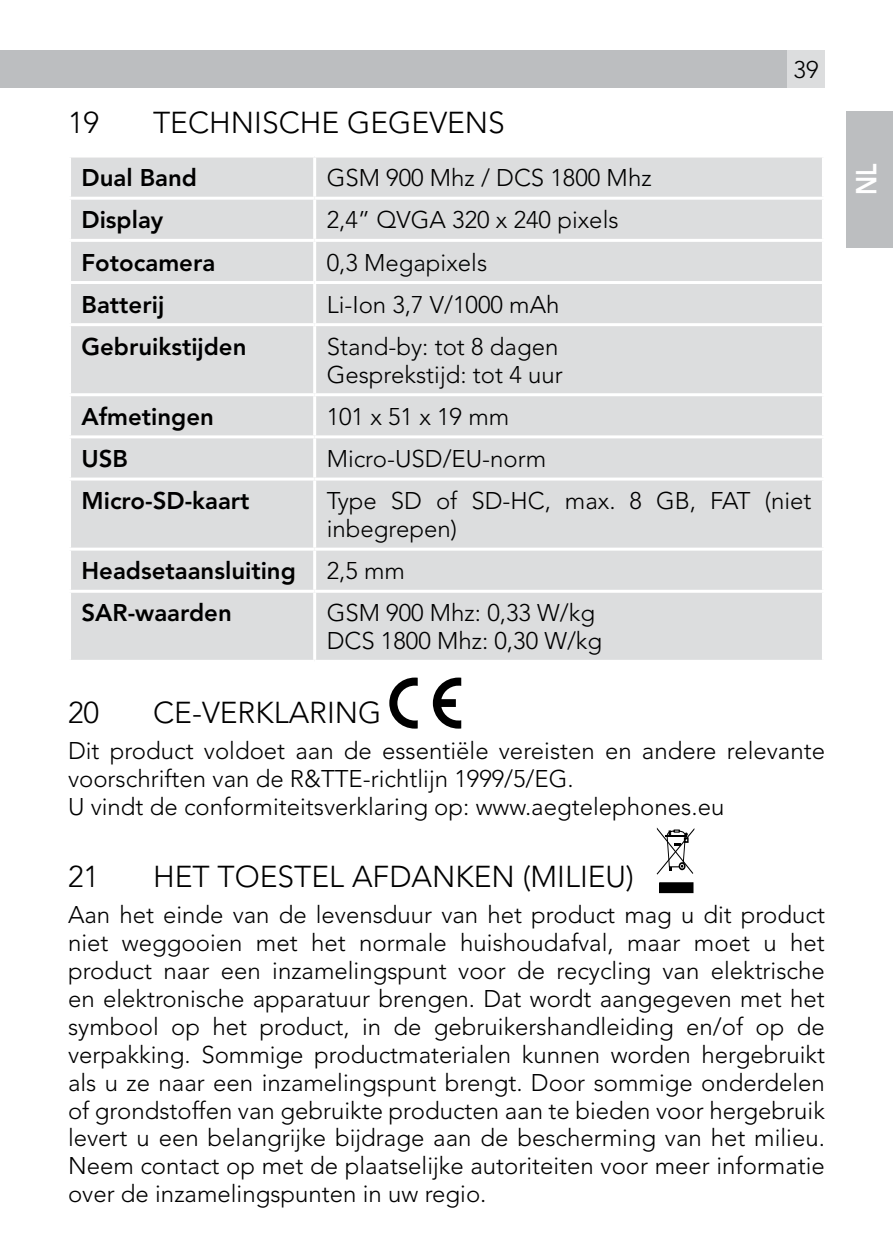
<style>
.page{position:relative;width:893px;height:1259px;background:#fff}
.page>*{position:absolute;margin:0;border:0;box-sizing:border-box;transform-origin:0 0}
.t1{font:300 30px "Avenir LT Std";color:#000}
.t2{font:800 28.8px "Avenir LT Std";color:#fff;scale:.83 1}
.t3{font:300 24px/27.9px "Avenir LT Std";color:#000}
.t4{font:800 24px "Avenir LT Std";color:#000}
</style>
<div class="page">
<div style="left:0;top:50px;width:825px;height:38px;background:#bcbec0"></div>
<div style="left:787px;top:50px;width:38px;height:38px;background:#dcddde"></div>
<div style="left:846px;top:111px;width:47px;height:136px;background:#bcbec0"></div>
<div style="left:71px;top:157px;width:751px;height:503px;background:#dcddde"></div>
<hr style="left:313px;top:157px;width:3px;height:40px;background:#fff">
<hr style="left:68px;top:197px;width:247px;height:3px;background:#fff">
<hr style="left:68px;top:239px;width:247px;height:3px;background:#fff">
<hr style="left:315px;top:197px;width:510px;height:3px;background:#fff">
<hr style="left:313px;top:200px;width:3px;height:39px;background:#fff">
<hr style="left:313px;top:242px;width:3px;height:39px;background:#fff">
<hr style="left:313px;top:284px;width:3px;height:39px;background:#fff">
<hr style="left:313px;top:326px;width:3px;height:67px;background:#fff">
<hr style="left:313px;top:396px;width:3px;height:39px;background:#fff">
<hr style="left:313px;top:438px;width:3px;height:39px;background:#fff">
<hr style="left:313px;top:480px;width:3px;height:67px;background:#fff">
<hr style="left:313px;top:550px;width:3px;height:40px;background:#fff">
<hr style="left:313px;top:593px;width:3px;height:67px;background:#fff">
<hr style="left:68px;top:281px;width:247px;height:3px;background:#fff">
<hr style="left:68px;top:323px;width:247px;height:3px;background:#fff">
<hr style="left:68px;top:393px;width:247px;height:3px;background:#fff">
<hr style="left:68px;top:435px;width:247px;height:3px;background:#fff">
<hr style="left:68px;top:477px;width:247px;height:3px;background:#fff">
<hr style="left:68px;top:547px;width:247px;height:3px;background:#fff">
<hr style="left:68px;top:590px;width:247px;height:3px;background:#fff">
<hr style="left:315px;top:239px;width:510px;height:3px;background:#fff">
<hr style="left:315px;top:281px;width:510px;height:3px;background:#fff">
<hr style="left:315px;top:323px;width:510px;height:3px;background:#fff">
<hr style="left:315px;top:393px;width:510px;height:3px;background:#fff">
<hr style="left:315px;top:435px;width:510px;height:3px;background:#fff">
<hr style="left:315px;top:477px;width:510px;height:3px;background:#fff">
<hr style="left:315px;top:547px;width:510px;height:3px;background:#fff">
<hr style="left:315px;top:590px;width:510px;height:3px;background:#fff">
<svg style="left:389px;top:677px;width:29px;height:51px"></svg>
<svg style="left:433px;top:677px;width:28px;height:51px"></svg>
<div style="left:660px;top:883px;width:33px;height:9px;background:#000"></div>
<div style="left:660px;top:882px;width:33px;height:10px;border:1px solid #000"></div>
<svg style="left:657px;top:827px;width:37px;height:47px"></svg>
<p class="t3" style="left:794px;top:56px;width:26px">39</p>
<p class="t1" style="left:68px;top:105px;width:33px">19</p>
<p class="t1" style="left:153px;top:105px;width:353px">TECHNISCHE GEGEVENS</p>
<p class="t4" style="left:82px;top:164px;width:117px">Dual Band</p>
<p class="t3" style="left:327px;top:164px;width:326px">GSM 900 Mhz / DCS 1800 Mhz</p>
<p class="t4" style="left:82px;top:206px;width:83px">Display</p>
<p class="t3" style="left:327px;top:206px;width:293px">2,4” QVGA 320 x 240 pixels</p>
<p class="t4" style="left:82px;top:248px;width:135px">Fotocamera</p>
<p class="t3" style="left:327px;top:248px;width:162px">0,3 Megapixels</p>
<p class="t4" style="left:82px;top:290px;width:84px">Batterij</p>
<p class="t3" style="left:327px;top:290px;width:234px">Li-Ion 3,7 V/1000 mAh</p>
<p class="t4" style="left:82px;top:332px;width:166px">Gebruikstijden</p>
<p class="t3" style="left:327px;top:333px;width:238px">Stand-by: tot 8 dagen<br>Gesprekstijd: tot 4 uur</p>
<p class="t4" style="left:82px;top:402px;width:134px">Afmetingen</p>
<p class="t3" style="left:327px;top:403px;width:184px">101 x 51 x 19 mm</p>
<p class="t4" style="left:82px;top:444px;width:48px">USB</p>
<p class="t3" style="left:327px;top:445px;width:221px">Micro-USD/EU-norm</p>
<p class="t4" style="left:82px;top:487px;width:170px">Micro-SD-kaart</p>
<p class="t3" style="left:327px;top:487px;width:486px">Type SD of SD-HC, max. 8 GB, FAT (niet inbegrepen)</p>
<p class="t4" style="left:82px;top:557px;width:216px">Headsetaansluiting</p>
<p class="t3" style="left:327px;top:557px;width:80px">2,5 mm</p>
<p class="t4" style="left:82px;top:599px;width:152px">SAR-waarden</p>
<p class="t3" style="left:327px;top:599px;width:277px">GSM 900 Mhz: 0,33 W/kg<br>DCS 1800 Mhz: 0,30 W/kg</p>
<p class="t1" style="left:68px;top:694px;width:33px">20</p>
<p class="t1" style="left:153px;top:694px;width:230px">CE-VERKLARING</p>
<p class="t3" style="left:68px;top:737px;width:758px">Dit product voldoet aan de essentiële vereisten en andere relevante voorschriften van de R&amp;TTE-richtlijn 1999/5/EG.<br>U vindt de conformiteitsverklaring op: www.aegtelephones.eu</p>
<p class="t1" style="left:68px;top:858px;width:33px">21</p>
<p class="t1" style="left:153px;top:858px;width:482px">HET TOESTEL AFDANKEN (MILIEU)</p>
<p class="t3" style="left:68px;top:901px;width:758px;text-align:justify">Aan het einde van de levensduur van het product mag u dit product niet weggooien met het normale huishoudafval, maar moet u het product naar een inzamelingspunt voor de recycling van elektrische en elektronische apparatuur brengen. Dat wordt aangegeven met het symbool op het product, in de gebruikershandleiding en/of op de verpakking. Sommige productmaterialen kunnen worden hergebruikt als u ze naar een inzamelingspunt brengt. Door sommige onderdelen of grondstoffen van gebruikte producten aan te bieden voor hergebruik levert u een belangrijke bijdrage aan de bescherming van het milieu.<br>Neem contact op met de plaatselijke autoriteiten voor meer informatie over de inzamelingspunten in uw regio.</p>
<p class="t2" style="left:849px;top:195px;width:40px;rotate:-90deg">NL</p>
</div>
